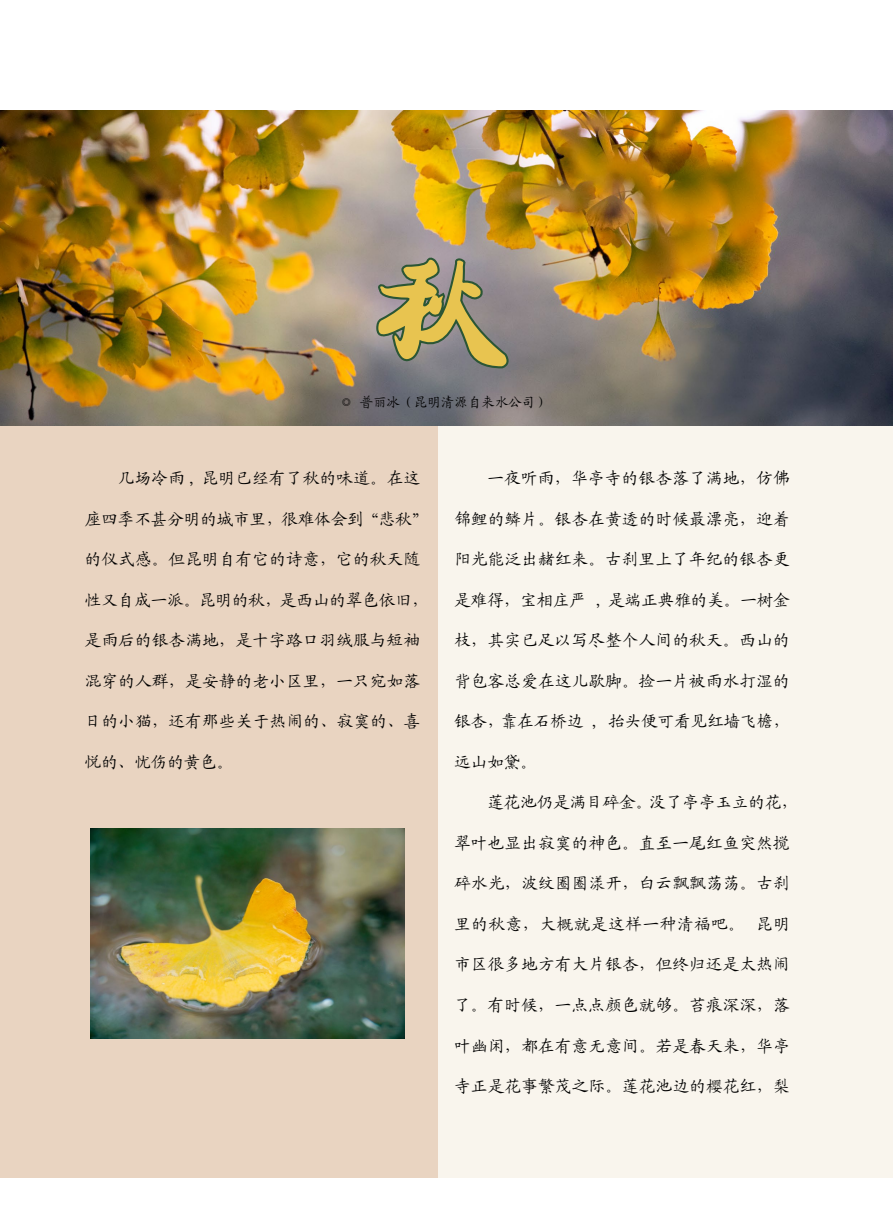
<style>
.page{position:relative;width:893px;height:1212px;background:#fff}
.page>*{position:absolute;margin:0;border:0;box-sizing:border-box;transform-origin:0 0}
.t1{font:16.5px "Kai Ti GB2312";letter-spacing:.02em;color:#000}
.t2{font:16.5px "Kai Ti GB2312";color:#000}
.t3{font:16.5px "Kai Ti GB2312";letter-spacing:.04em;color:#000}
.t4{font:13.5px "Kai Ti GB2312";color:#000}
</style>
<div class="page">
<div style="left:0;top:111px;width:893px;height:1067px;background:#f9f5ed"></div>
<div style="left:0;top:111px;width:438px;height:1067px;background:#e9d4c1"></div>
<img style="left:0;top:111px;width:893px;height:314px">
<img style="left:90px;top:828px;width:315px;height:210px">
<svg style="left:370px;top:249px;width:153px;height:126px"></svg>
<p class="t4" style="left:340px;top:395px;width:211px">◎ 普丽冰 ( 昆明清源自来水公司）</p>
<p class="t1" style="left:118px;top:470px;width:304px">几场冷雨 , 昆明已经有了秋的味道。在这</p>
<p class="t2" style="left:85px;top:511px;width:345px">座四季不甚分明的城市里，很难体会到“悲秋”</p>
<p class="t1" style="left:85px;top:551px;width:337px">的仪式感。但昆明自有它的诗意，它的秋天随</p>
<p class="t2" style="left:85px;top:592px;width:345px">性又自成一派。昆明的秋，是西山的翠色依旧，</p>
<p class="t1" style="left:85px;top:632px;width:337px">是雨后的银杏满地，是十字路口羽绒服与短袖</p>
<p class="t1" style="left:85px;top:673px;width:337px">混穿的人群，是安静的老小区里，一只宛如落</p>
<p class="t1" style="left:85px;top:713px;width:337px">日的小猫，还有那些关于热闹的、寂寞的、喜</p>
<p class="t1" style="left:85px;top:754px;width:150px">悦的、忧伤的黄色。</p>
<p class="t1" style="left:487px;top:470px;width:304px">一夜听雨，华亭寺的银杏落了满地，仿佛</p>
<p class="t1" style="left:454px;top:511px;width:337px">锦鲤的鳞片。银杏在黄透的时候最漂亮，迎着</p>
<p class="t1" style="left:454px;top:551px;width:337px">阳光能泛出赭红来。古刹里上了年纪的银杏更</p>
<p class="t2" style="left:454px;top:592px;width:337px">是难得，宝相庄严 , 是端正典雅的美。一树金</p>
<p class="t1" style="left:454px;top:632px;width:337px">枝，其实已足以写尽整个人间的秋天。西山的</p>
<p class="t1" style="left:454px;top:673px;width:337px">背包客总爱在这儿歇脚。捡一片被雨水打湿的</p>
<p class="t2" style="left:454px;top:713px;width:337px">银杏，靠在石桥边 , 抬头便可看见红墙飞檐，</p>
<p class="t1" style="left:454px;top:754px;width:84px">远山如黛。</p>
<p class="t2" style="left:487px;top:794px;width:312px">莲花池仍是满目碎金。没了亭亭玉立的花，</p>
<p class="t1" style="left:454px;top:835px;width:337px">翠叶也显出寂寞的神色。直至一尾红鱼突然搅</p>
<p class="t1" style="left:454px;top:875px;width:337px">碎水光，波纹圈圈漾开，白云飘飘荡荡。古刹</p>
<p class="t3" style="left:454px;top:916px;width:337px">里的秋意，大概就是这样一种清福吧。 昆明</p>
<p class="t1" style="left:454px;top:956px;width:337px">市区很多地方有大片银杏，但终归还是太热闹</p>
<p class="t1" style="left:454px;top:997px;width:337px">了。有时候，一点点颜色就够。苔痕深深，落</p>
<p class="t1" style="left:454px;top:1037px;width:337px">叶幽闲，都在有意无意间。若是春天来，华亭</p>
<p class="t1" style="left:454px;top:1078px;width:337px">寺正是花事繁茂之际。莲花池边的樱花红，梨</p>
</div>
